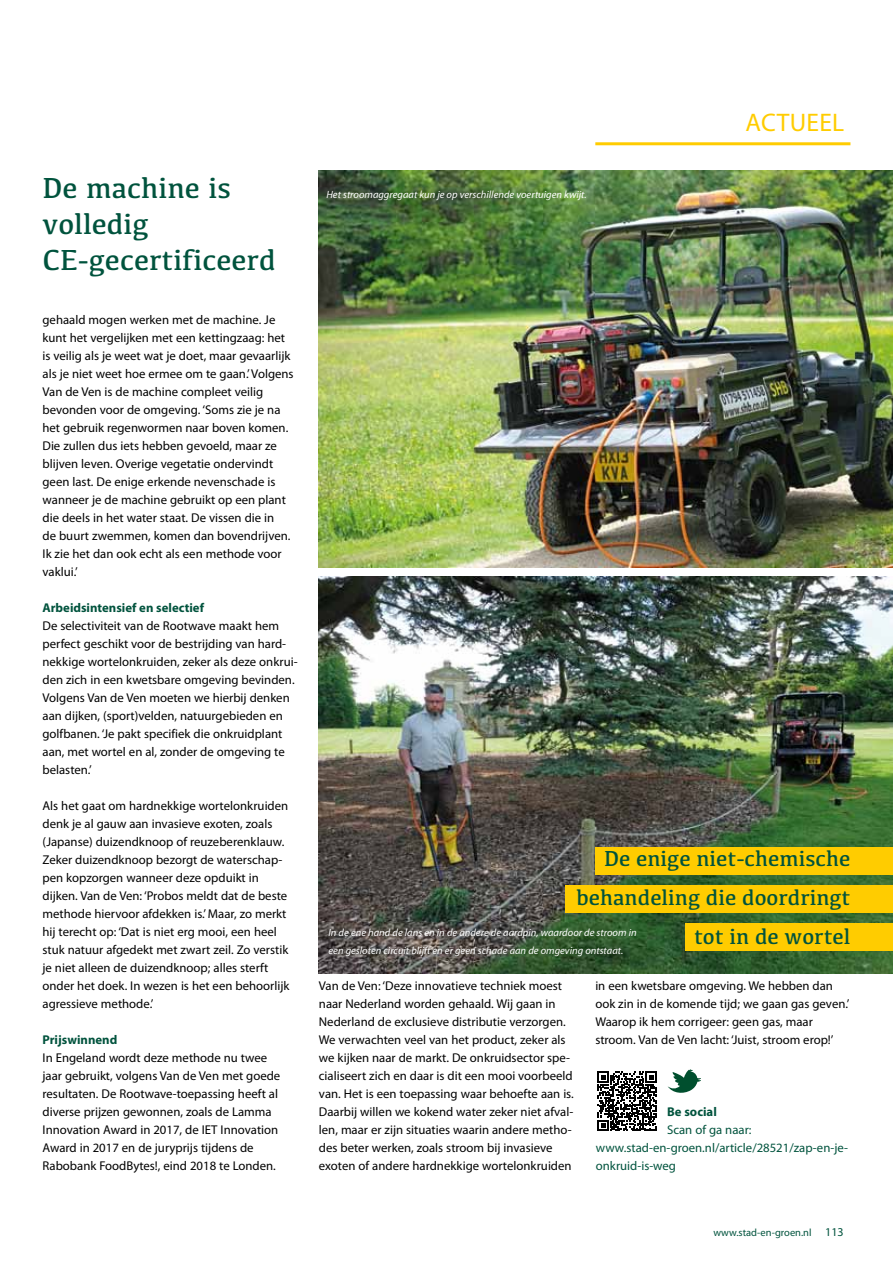
<style>
.page{position:relative;width:893px;height:1263px;background:#fff}
.page>*{position:absolute;margin:0;border:0;box-sizing:border-box;transform-origin:0 0}
.t1{font:30px/36px "Kefa";color:#00533d}
.t2{font:25.5px "Myriad Pro";letter-spacing:.01em;color:#fc0}
.t3{font:22.5px/39px "Kefa";color:#00533d;text-align:right}
.t4{font:12.75px/18px "Myriad Pro";color:#000}
.t5{font:12.75px/18px "Myriad Pro";color:#00533d}
.t6{font:700 12.75px "Myriad Pro";color:#00533d}
.t7{font:italic 10.5px/18px "Myriad Pro";color:#fff}
.t8{font:10.5px "Myriad Pro";color:#00533d}
.s1{font-size:12px}
</style>
<div class="page">
<hr style="left:595px;top:142px;width:255px;height:3px;background:#fc0">
<img style="left:319px;top:170px;width:574px;height:397px">
<img style="left:319px;top:576px;width:574px;height:397px">
<div style="left:595px;top:847px;width:298px;height:27px;background:#fc0"></div>
<div style="left:686px;top:923px;width:207px;height:28px;background:#fc0"></div>
<div style="left:566px;top:885px;width:327px;height:28px;background:#fc0"></div>
<svg style="left:597px;top:1072px;width:60px;height:59px"></svg>
<svg style="left:668px;top:1069px;width:32px;height:24px"></svg>
<h1 class="t1" style="left:43px;top:169px;width:235px">De machine is volledig<br>CE-gecertificeerd</h1>
<p class="t4" style="left:43px;top:311px;width:253px">gehaald mogen werken met de machine. Je kunt het vergelijken met een kettingzaag: het is veilig als je weet wat je doet, maar gevaarlijk als je niet weet hoe ermee om te gaan.’ Volgens Van de Ven is de machine compleet veilig bevonden voor de omgeving. ‘Soms zie je na het gebruik regenwormen naar boven komen.<br>Die zullen dus iets hebben gevoeld, maar ze blijven leven. Overige vegetatie ondervindt geen last. De enige erkende nevenschade is wanneer je de machine gebruikt op een plant die deels in het water staat. De vissen die in<br>de buurt zwemmen, komen dan bovendrijven.<br>Ik zie het dan ook echt als een methode voor vaklui.’</p>
<p class="t6" style="left:43px;top:599px;width:163px">Arbeidsintensief en selectief</p>
<p class="t4" style="left:43px;top:617px;width:257px">De selectiviteit van de Rootwave maakt hem perfect geschikt voor de bestrijding van hard&shy;nekkige wortelonkruiden, zeker als deze onkrui&shy;den zich in een kwetsbare omgeving bevinden.<br>Volgens Van de Ven moeten we hierbij denken aan dijken, (sport)velden, natuurgebieden en golfbanen. ‘Je pakt specifiek die onkruidplant aan, met wortel en al, zonder de omgeving te belasten.’</p>
<p class="t4" style="left:43px;top:797px;width:248px">Als het gaat om hardnekkige wortelonkruiden denk je al gauw aan invasieve exoten, zoals (Japanse) duizendknoop of reuzeberenklauw.<br>Zeker duizendknoop bezorgt de waterschap&shy;pen kopzorgen wanneer deze opduikt in dijken. Van de Ven: ‘Probos meldt dat de beste methode hiervoor afdekken is.’ Maar, zo merkt hij terecht op: ‘Dat is niet erg mooi, een heel stuk natuur afgedekt met zwart zeil. Zo verstik je niet alleen de duizendknoop; alles sterft onder het doek. In wezen is het een behoorlijk agressieve methode.’</p>
<p class="t6" style="left:43px;top:1032px;width:76px">Prijswinnend</p>
<p class="t4" style="left:43px;top:1049px;width:239px">In Engeland wordt deze methode nu twee jaar gebruikt, volgens Van de Ven met goede resultaten. De Rootwave-toepassing heeft al diverse prijzen gewonnen, zoals de Lamma Innovation Award in 2017, de IET Innovation Award in 2017 en de juryprijs tijdens de Rabobank FoodBytes!, eind 2018 te Londen.</p>
<p class="t7" style="left:326px;top:185px;width:262px">Het stroomaggregaat kun je op verschillende voertuigen kwijt.</p>
<h2 class="t2" style="left:746px;top:107px;width:100px">ACTUEEL</h2>
<h3 class="t3" style="left:577px;top:839px;width:275px">De enige niet-chemische behandeling die doordringt tot in de wortel</h3>
<p class="t7" style="left:328px;top:923px;width:310px">In de ene hand de lans en in de andere de aardpin, waardoor de stroom in een gesloten circuit blijft en er geen schade aan de omgeving ontstaat.</p>
<p class="t4" style="left:319px;top:977px;width:256px">Van de Ven: ‘Deze innovatieve techniek moest naar Nederland worden gehaald. Wij gaan in Nederland de exclusieve distributie verzorgen.<br>We verwachten veel van het product, zeker als we kijken naar de markt. De onkruidsector spe&shy;cialiseert zich en daar is dit een mooi voorbeeld van. Het is een toepassing waar behoefte aan is.<br>Daarbij willen we kokend water zeker niet afval&shy;len, maar er zijn situaties waarin andere metho&shy;des beter werken, zoals stroom bij invasieve exoten of andere hardnekkige wortelonkruiden</p>
<p class="t4" style="left:595px;top:977px;width:255px">in een kwetsbare omgeving. We hebben dan ook zin in de komende tijd; we gaan gas geven.’ Waarop ik hem corrigeer: geen gas, maar stroom. Van de Ven lacht: ‘Juist, stroom erop!’</p>
<p class="t6" style="left:667px;top:1103px;width:51px">Be social</p>
<p class="t5" style="left:596px;top:1121px;width:254px;text-indent:71px">Scan of ga naar: www.stad-en-groen.nl/article/28521/zap-en-je&shy;onkruid-is-weg</p>
<p class="t8" style="left:713px;top:1226px;width:132px">www.stad-en-groen.nl <span class="s1">113</span></p>
</div>
